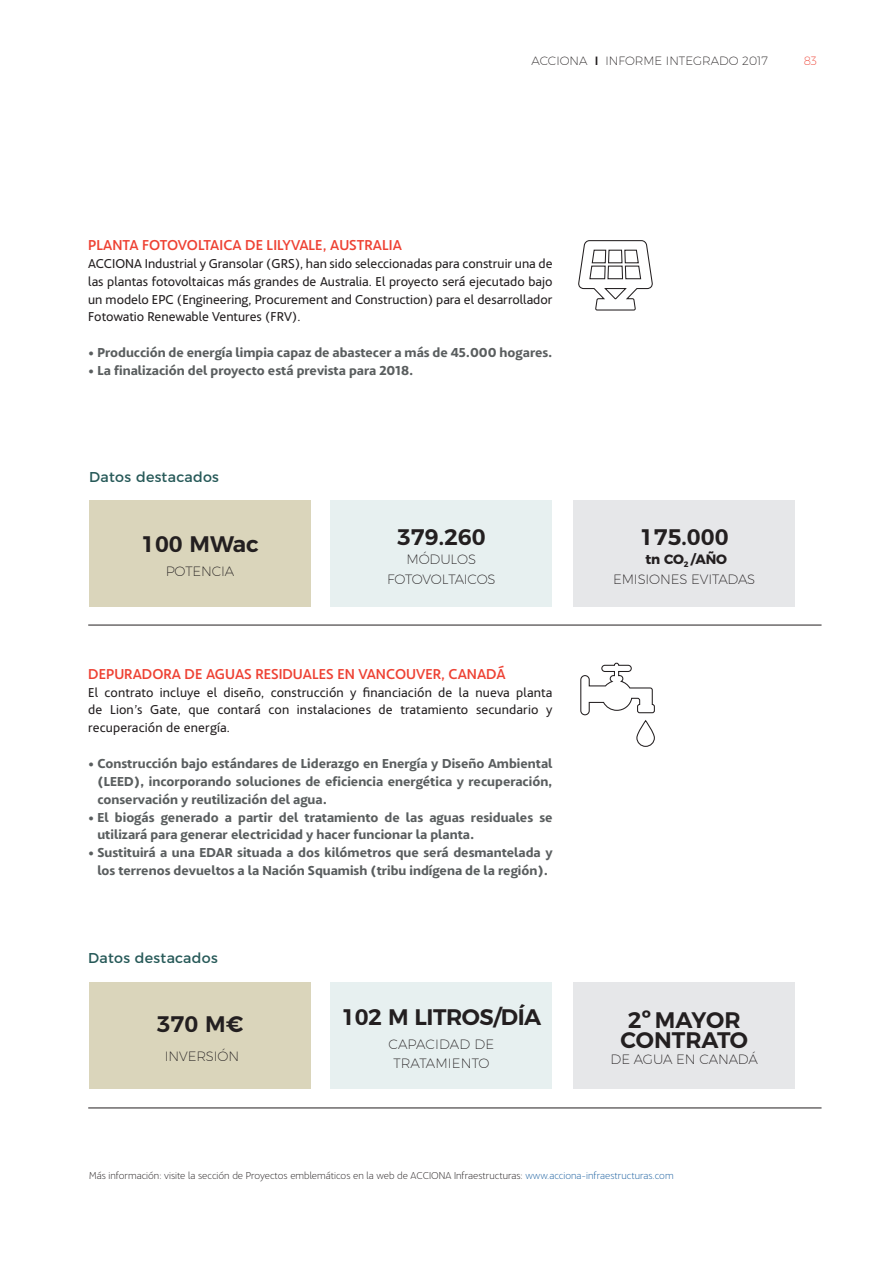
<style>
.page{position:relative;width:893px;height:1263px;background:#fff}
.page>*{position:absolute;margin:0;border:0;box-sizing:border-box;transform-origin:0 0}
.t1{font:600 22.5px/19.5px "Montserrat";letter-spacing:-.015em;color:#231f20;text-align:center}
._03_LADILLO{font:500 15px "Acciona";color:#ee4234}
._60_TITULAR_TABLA_GR{font:14.25px "Montserrat";letter-spacing:.02em;color:#265958}
._02_TEXTO_GENERAL{font:700 13.5px/17.9px "Acciona";color:#5a5e5f;text-align:justify}
._02_TEXTO_GENERAL-2{font:13.5px/17.9px "Acciona";color:#231f20;text-align:justify}
.t2{font:200 13.5px/19.5px "Montserrat";letter-spacing:-.01em;color:#231f20;text-align:center}
.t3{font:200 13.5px "Montserrat";letter-spacing:.01em;color:#231f20}
.t4{font:200 12px "Montserrat";color:#231f20}
.t5{font:200 12px "Montserrat";color:#ee4234}
._63_NOTA_GRAFICO_Y_T{font:300 10.5px "Acciona";color:#231f20}
.s1{font-weight:500}
.s2{font-weight:700}
.s3{color:#175d9e}
</style>
<div class="page">
<hr style="left:88px;top:625px;width:733px;height:1px;background:#231f20">
<hr style="left:88px;top:1107px;width:733px;height:1px;background:#231f20">
<svg style="left:580px;top:662px;width:75px;height:54px"></svg>
<div style="left:636px;top:720px;width:19px;height:27px;border:1px solid #231f20;border-radius:9px"></div>
<svg style="left:578px;top:240px;width:75px;height:71px"></svg>
<div style="left:331px;top:500px;width:221px;height:107px;background:#e7f0f0"></div>
<div style="left:331px;top:982px;width:221px;height:107px;background:#e7f0f0"></div>
<div style="left:89px;top:500px;width:222px;height:107px;background:#dad5bb"></div>
<div style="left:89px;top:982px;width:222px;height:107px;background:#dad5bb"></div>
<div style="left:573px;top:500px;width:222px;height:107px;background:#e6e7e9"></div>
<div style="left:573px;top:982px;width:222px;height:107px;background:#e6e7e9"></div>
<p class="t4" style="left:532px;top:52px;width:238px">ACCIONA <span class="s1">I</span> INFORME INTEGRADO 2017</p>
<p class="t5" style="left:804px;top:52px;width:15px">83</p>
<p class="_03_LADILLO" style="left:88px;top:233px;width:315px">PLANTA FOTOVOLTAICA DE LILYVALE, AUSTRALIA</p>
<p class="_02_TEXTO_GENERAL-2" style="left:88px;top:253px;width:466px">ACCIONA Industrial y Gransolar (GRS), han sido seleccionadas para construir una de las plantas fotovoltaicas más grandes de Australia. El proyecto será ejecutado bajo un modelo EPC (Engineering, Procurement and Construction) para el desarrollador Fotowatio Renewable Ventures (FRV).</p>
<p class="_02_TEXTO_GENERAL" style="left:88px;top:342px;width:466px">• Producción de energía limpia capaz de abastecer a más de 45.000 hogares.</p>
<p class="_02_TEXTO_GENERAL" style="left:88px;top:360px;width:327px">• La finalización del proyecto está prevista para 2018.</p>
<p class="_60_TITULAR_TABLA_GR" style="left:89px;top:466px;width:131px">Datos destacados</p>
<p class="t1" style="left:141px;top:533px;width:119px">100 MWac</p>
<p class="t2" style="left:166px;top:560px;width:70px">POTENCIA</p>
<p class="t1" style="left:397px;top:525px;width:90px">379.260</p>
<p class="t2" style="left:387px;top:548px;width:110px">MÓDULOS<br>FOTOVOLTAICOS</p>
<p class="_03_LADILLO" style="left:88px;top:662px;width:419px">DEPURADORA DE AGUAS RESIDUALES EN VANCOUVER, CANADÁ</p>
<p class="_02_TEXTO_GENERAL-2" style="left:88px;top:682px;width:466px">El contrato incluye el diseño, construcción y financiación de la nueva planta de Lion’s Gate, que contará con instalaciones de tratamiento secundario y recuperación de energía.</p>
<p class="_02_TEXTO_GENERAL" style="left:97px;top:753px;width:457px;text-indent:-9px">• Construcción bajo estándares de Liderazgo en Energía y Diseño Ambiental (LEED), incorporando soluciones de eficiencia energética y recuperación, conservación y reutilización del agua.</p>
<p class="_02_TEXTO_GENERAL" style="left:97px;top:807px;width:457px;text-indent:-9px">• El biogás generado a partir del tratamiento de las aguas residuales se utilizará para generar electricidad y hacer funcionar la planta.</p>
<p class="_02_TEXTO_GENERAL" style="left:88px;top:843px;width:466px;text-align:center">• Sustituirá a una EDAR situada a dos kilómetros que será desmantelada y los terrenos devueltos a la Nación Squamish (tribu indígena de la región).</p>
<p class="_60_TITULAR_TABLA_GR" style="left:88px;top:946px;width:131px">Datos destacados</p>
<p class="t1" style="left:157px;top:1012px;width:88px">370 M€</p>
<p class="t2" style="left:165px;top:1045px;width:76px">INVERSIÓN</p>
<p class="t1" style="left:341px;top:1005px;width:201px">102 M LITROS/DÍA</p>
<p class="t3" style="left:388px;top:1033px;width:107px">CAPACIDAD DE</p>
<p class="t3" style="left:393px;top:1053px;width:98px">TRATAMIENTO</p>
<p class="t1" style="left:640px;top:525px;width:90px">175.000</p>
<p class="t2" style="left:613px;top:548px;width:144px"><span class="s2">tn CO</span><sub>2</sub> <span class="s2">/AÑO<br></span>EMISIONES EVITADAS</p>
<p class="t1" style="left:621px;top:1009px;width:129px">2º MAYOR<br>CONTRATO</p>
<p class="t2" style="left:611px;top:1049px;width:149px">DE AGUA EN CANADÁ</p>
<p class="_63_NOTA_GRAFICO_Y_T" style="left:89px;top:1168px;width:586px">Más información: visite la sección de Proyectos emblemáticos en la web de ACCIONA Infraestructuras: <span class="s3">www.acciona-infraestructuras.com</span></p>
</div>
